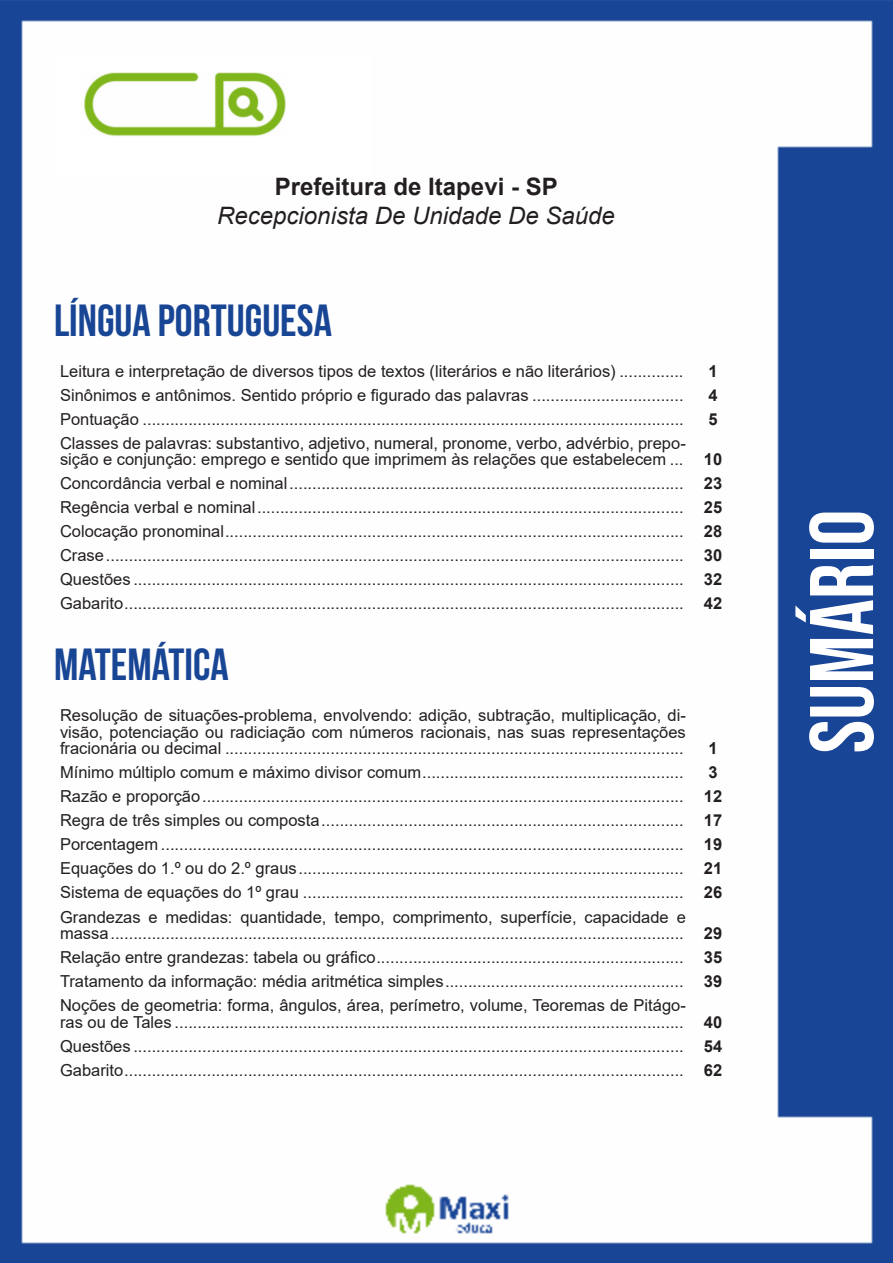
<style>
.page{position:relative;width:893px;height:1263px;background:#fff}
.page>*{position:absolute;margin:0;border:0;box-sizing:border-box;transform-origin:0 0}
.t1{font:90px "Bebas Neue";color:#fff}
.t2{font:700 45px "Bebas Neue";color:#184695}
.t3{font:italic 24px "Arial";color:#231f20}
.t4{font:700 24px "Arial";color:#231f20}
.ALTERNATIVAS{font:16.5px/16.5px "Arial";color:#231f20}
.INDICE{font:700 16.5px "Arial";color:#231f20}
.TITULO_DE_LEI{font:700 16.5px "Arial";color:#231f20}
</style>
<div class="page">
<img style="left:0;top:0;width:893px;height:1263px">
<div style="left:55px;top:55px;width:317px;height:121px;background:#fff"></div>
<img style="left:84px;top:72px;width:201px;height:64px">
<p class="t4" style="left:275px;top:170px;width:284px">Prefeitura de Itapevi - SP</p>
<p class="t3" style="left:217px;top:200px;width:399px">Recepcionista De Unidade De Saúde</p>
<p class="t2" style="left:54px;top:295px;width:279px">LÍNGUA PORTUGUESA</p>
<p class="ALTERNATIVAS" style="left:60px;top:363px;width:625px">Leitura e interpretação de diversos tipos de textos (literários e não literários) ..............</p>
<p class="INDICE" style="left:708px;top:359px;width:11px">1</p>
<p class="ALTERNATIVAS" style="left:60px;top:387px;width:625px">Sinônimos e antônimos. Sentido próprio e figurado das palavras .................................</p>
<p class="INDICE" style="left:708px;top:383px;width:11px">4</p>
<p class="ALTERNATIVAS" style="left:60px;top:411px;width:625px">Pontuação ......................................................................................................................</p>
<p class="INDICE" style="left:708px;top:407px;width:11px">5</p>
<p class="ALTERNATIVAS" style="left:60px;top:435px;width:627px">Classes de palavras: substantivo, adjetivo, numeral, pronome, verbo, advérbio, prepo&shy;sição e conjunção: emprego e sentido que imprimem às relações que estabelecem ...</p>
<p class="INDICE" style="left:704px;top:448px;width:20px">10</p>
<p class="ALTERNATIVAS" style="left:60px;top:475px;width:625px">Concordância verbal e nominal......................................................................................</p>
<p class="TITULO_DE_LEI" style="left:704px;top:472px;width:20px">23</p>
<p class="ALTERNATIVAS" style="left:60px;top:499px;width:625px">Regência verbal e nominal.............................................................................................</p>
<p class="INDICE" style="left:704px;top:496px;width:20px">25</p>
<p class="ALTERNATIVAS" style="left:60px;top:523px;width:625px">Colocação pronominal....................................................................................................</p>
<p class="INDICE" style="left:704px;top:520px;width:20px">28</p>
<p class="ALTERNATIVAS" style="left:60px;top:547px;width:625px">Crase..............................................................................................................................</p>
<p class="INDICE" style="left:704px;top:544px;width:20px">30</p>
<p class="ALTERNATIVAS" style="left:60px;top:571px;width:625px">Questões ........................................................................................................................</p>
<p class="INDICE" style="left:704px;top:568px;width:20px">32</p>
<p class="ALTERNATIVAS" style="left:60px;top:595px;width:625px">Gabarito..........................................................................................................................</p>
<p class="INDICE" style="left:704px;top:592px;width:20px">42</p>
<p class="t2" style="left:54px;top:640px;width:176px">MATEMÁTICA</p>
<p class="ALTERNATIVAS" style="left:60px;top:707px;width:627px;text-align:justify">Resolução de situações-problema, envolvendo: adição, subtração, multiplicação, di&shy;visão, potenciação ou radiciação com números racionais, nas suas representações fracionária ou decimal ....................................................................................................</p>
<p class="INDICE" style="left:708px;top:737px;width:11px">1</p>
<p class="ALTERNATIVAS" style="left:60px;top:764px;width:625px">Mínimo múltiplo comum e máximo divisor comum.........................................................</p>
<p class="INDICE" style="left:708px;top:761px;width:11px">3</p>
<p class="ALTERNATIVAS" style="left:60px;top:788px;width:625px">Razão e proporção.........................................................................................................</p>
<p class="INDICE" style="left:704px;top:785px;width:20px">12</p>
<p class="ALTERNATIVAS" style="left:60px;top:812px;width:625px">Regra de três simples ou composta...............................................................................</p>
<p class="INDICE" style="left:704px;top:809px;width:20px">17</p>
<p class="ALTERNATIVAS" style="left:60px;top:836px;width:625px">Porcentagem ..................................................................................................................</p>
<p class="INDICE" style="left:704px;top:833px;width:20px">19</p>
<p class="ALTERNATIVAS" style="left:60px;top:860px;width:625px">Equações do 1.º ou do 2.º graus....................................................................................</p>
<p class="TITULO_DE_LEI" style="left:704px;top:857px;width:20px">21</p>
<p class="ALTERNATIVAS" style="left:60px;top:884px;width:625px">Sistema de equações do 1º grau ...................................................................................</p>
<p class="INDICE" style="left:704px;top:881px;width:20px">26</p>
<p class="ALTERNATIVAS" style="left:60px;top:908px;width:627px">Grandezas e medidas: quantidade, tempo, comprimento, superfície, capacidade e massa.............................................................................................................................</p>
<p class="INDICE" style="left:704px;top:921px;width:20px">29</p>
<p class="ALTERNATIVAS" style="left:60px;top:949px;width:625px">Relação entre grandezas: tabela ou gráfico...................................................................</p>
<p class="INDICE" style="left:704px;top:945px;width:20px">35</p>
<p class="ALTERNATIVAS" style="left:60px;top:973px;width:625px">Tratamento da informação: média aritmética simples....................................................</p>
<p class="INDICE" style="left:704px;top:969px;width:20px">39</p>
<p class="ALTERNATIVAS" style="left:60px;top:997px;width:627px">Noções de geometria: forma, ângulos, área, perímetro, volume, Teoremas de Pitágo&shy;ras ou de Tales ...............................................................................................................</p>
<p class="INDICE" style="left:704px;top:1010px;width:20px">40</p>
<p class="ALTERNATIVAS" style="left:60px;top:1037px;width:625px">Questões ........................................................................................................................</p>
<p class="INDICE" style="left:704px;top:1034px;width:20px">54</p>
<p class="ALTERNATIVAS" style="left:60px;top:1061px;width:625px">Gabarito..........................................................................................................................</p>
<p class="INDICE" style="left:704px;top:1058px;width:20px">62</p>
<h1 class="t1" style="left:791px;top:753px;width:245px;rotate:-90deg">sumário</h1>
</div>
